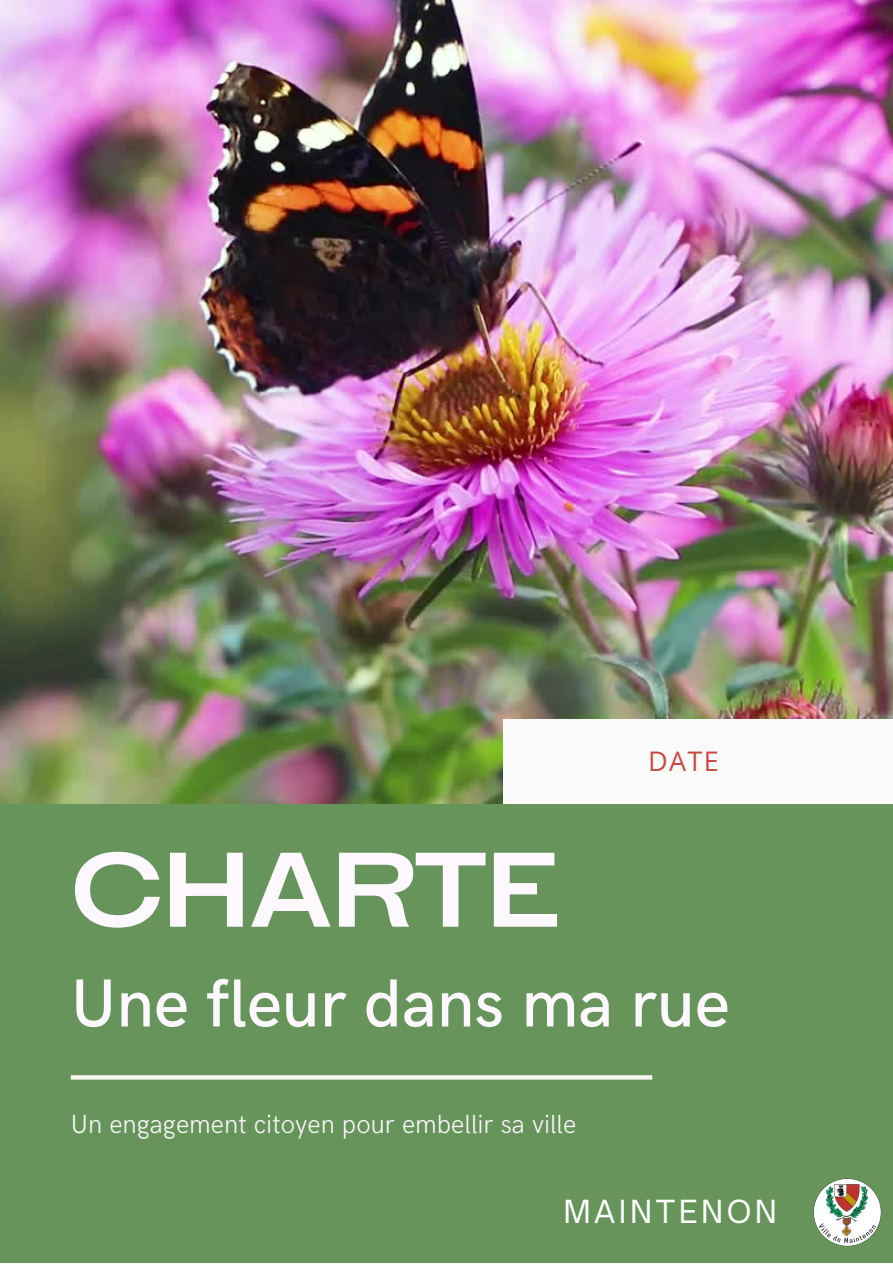
<style>
.page{position:relative;width:893px;height:1264px;background:#fff}
.page>*{position:absolute;margin:0;border:0;box-sizing:border-box;transform-origin:0 0}
.t1{font:700 99.75px "HK Gothic";letter-spacing:-.025em;color:#fdf8fd}
.t2{font:500 68.1px "HK Grotesk";color:#fdf8fd}
.t3{font:30.45px "Open Sauce One";letter-spacing:.115em;color:#fff}
.t4{font:27px "Open Sans";color:#c64d45}
.t5{font:300 26.25px "HK Grotesk";color:#fdf8fd}
</style>
<div class="page">
<div style="left:0;top:0;width:892px;height:1262px;background:#66945b"></div>
<img style="left:0;top:0;width:892px;height:803px">
<div style="left:504px;top:719px;width:388px;height:84px;background:#fafafa"></div>
<svg style="left:71px;top:1075px;width:581px;height:4px;background:#f1f0ea"></svg>
<img style="left:813px;top:1178px;width:69px;height:69px">
<h1 class="t1" style="left:71px;top:837px;width:491px">CHARTE</h1>
<p class="t4" style="left:648px;top:742px;width:72px">DATE</p>
<h2 class="t2" style="left:71px;top:965px;width:660px">Une fleur dans ma rue</h2>
<p class="t5" style="left:71px;top:1109px;width:507px">Un engagement citoyen pour embellir sa ville</p>
<p class="t3" style="left:563px;top:1192px;width:215px">MAINTENON</p>
</div>
